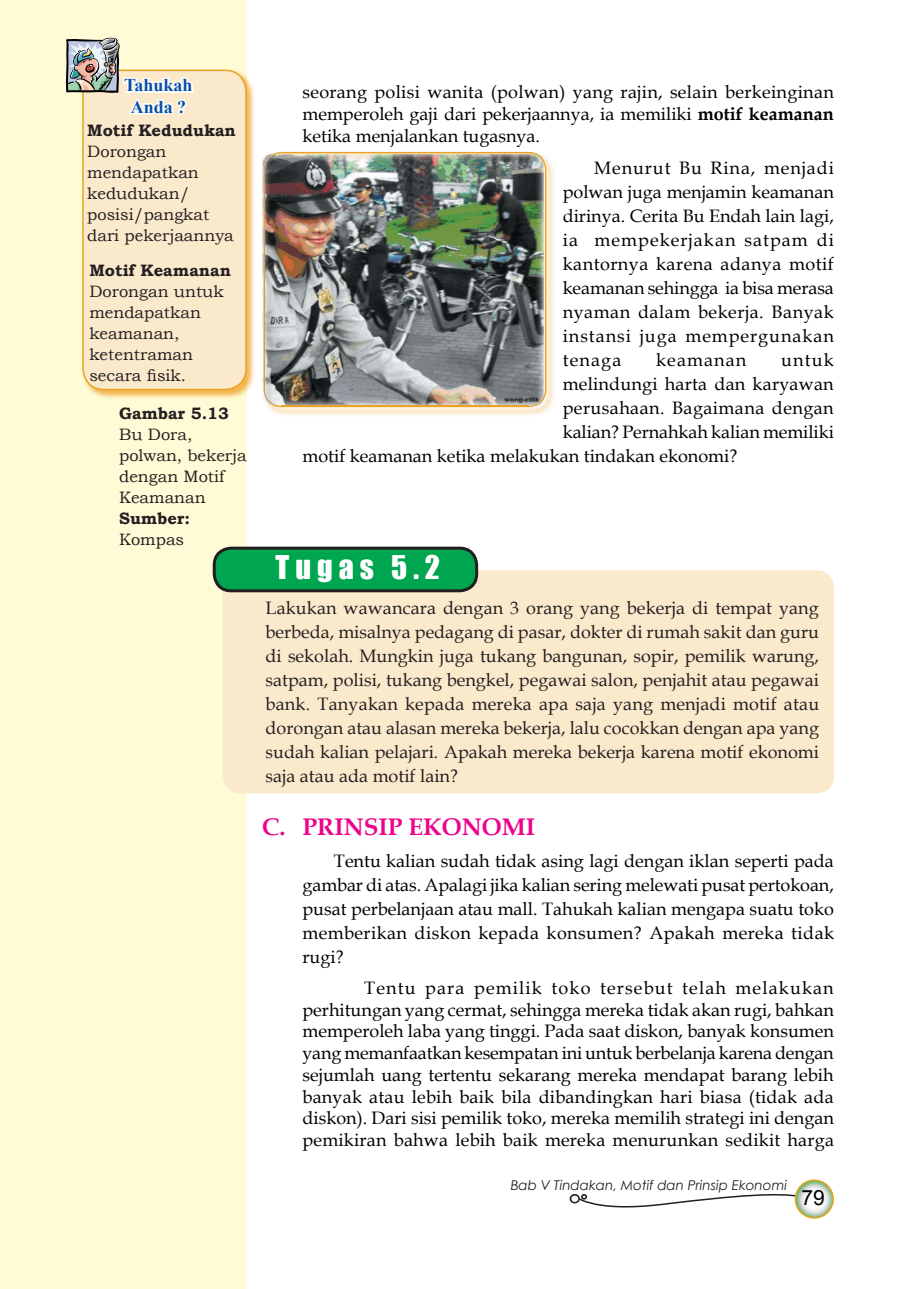
<style>
.page{position:relative;width:919px;height:1289px;background:#fff}
.page>*{position:absolute;margin:0;border:0;box-sizing:border-box;transform-origin:0 0}
.t1{font:30px "Impact";letter-spacing:.2em;color:#fff}
.t2{font:700 24px "Book Antiqua";color:#ed028c}
.t3{font:21px "Arial";color:#000}
.t4{font:18px/24px "Book Antiqua";letter-spacing:.01em;color:#000;text-align:justify}
.t5{font:18px/24px "Book Antiqua";color:#231f20;text-align:justify}
.t6{font:700 18px/21.6px "Times New Roman";color:#094fa3;text-align:center}
.t7{font:18px "Book Antiqua";letter-spacing:.06em;color:#000}
.t8{font:16.5px/21px "Bookman Old Style";color:#231f20}
.t9{font:700 16.5px "Bookman Old Style";color:#231f20}
.t10{font:italic 13.5px "Century Gothic";color:#231f20}
.s1{font-weight:700}
</style>
<div class="page">
<div style="left:569px;top:1193px;width:10px;height:10px;border:2px solid #231f20;border-radius:50%"></div>
<svg style="left:572px;top:1179px;width:262px;height:40px"></svg>
<div style="left:0;top:0;width:247px;height:1288px;background:#fffbd6"></div>
<img style="left:267px;top:364px;width:287px;height:51px">
<img style="left:508px;top:151px;width:46px;height:213px">
<img style="left:262px;top:154px;width:11px;height:252px">
<svg style="left:273px;top:152px;width:8px;height:255px;background:#807b78"></svg>
<img style="left:281px;top:152px;width:265px;height:255px">
<img style="left:528px;top:395px;width:16px;height:11px">
<hr style="left:281px;top:406px;width:247px;height:1px;background:#eca220">
<img style="left:281px;top:405px;width:247px;height:1px">
<div style="left:223px;top:570px;width:610px;height:223px;background:#fbe9cc;border-radius:17px"></div>
<div style="left:214px;top:548px;width:262px;height:43px;background:#00a54f;border-radius:17px"></div>
<div style="left:213px;top:546px;width:265px;height:46px;border:3px solid #231f20;border-radius:17px"></div>
<img style="left:81px;top:68px;width:174px;height:332px">
<div style="left:83px;top:70px;width:163px;height:319px;background:#fbe9cc;border-radius:21px"></div>
<div style="left:82px;top:70px;width:165px;height:320px;border:2px solid #eca220;border-radius:21px"></div>
<svg style="left:66px;top:38px;width:129px;height:79px"></svg>
<p class="t6" style="left:124px;top:74px;width:70px">Tahukah<br>Anda ?</p>
<p class="t9" style="left:87px;top:118px;width:150px">Motif Kedudukan</p>
<p class="t8" style="left:87px;top:141px;width:148px">Dorongan mendapatkan kedudukan/ posisi/pangkat dari pekerjaannya</p>
<p class="t9" style="left:89px;top:258px;width:143px">Motif Keamanan</p>
<p class="t8" style="left:89px;top:281px;width:136px">Dorongan untuk mendapatkan keamanan, ketentraman secara fisik.</p>
<p class="t9" style="left:119px;top:401px;width:111px">Gambar 5.13</p>
<p class="t8" style="left:119px;top:424px;width:129px">Bu Dora, polwan, bekerja dengan Motif<br>Keamanan</p>
<p class="t9" style="left:119px;top:506px;width:72px">Sumber:</p>
<p class="t8" style="left:119px;top:529px;width:67px">Kompas</p>
<p class="t4" style="left:302px;top:81px;width:533px;line-height:21.8px">seorang polisi wanita (polwan) yang rajin, selain berkeinginan memperoleh gaji dari pekerjaannya, ia memiliki <span class="s1">motif keamanan </span>ketika menjalankan tugasnya.</p>
<p class="t4" style="left:562px;top:156px;width:273px;text-indent:31px">Menurut Bu Rina, menjadi polwan juga menjamin keamanan dirinya. Cerita Bu Endah lain lagi, ia mempekerjakan satpam di kantornya karena adanya motif keamanan sehingga ia bisa merasa nyaman dalam bekerja. Banyak instansi juga mempergunakan tenaga</p>
<p class="t7" style="left:656px;top:347px;width:92px">keamanan</p>
<p class="t4" style="left:781px;top:348px;width:54px">untuk</p>
<p class="t4" style="left:562px;top:372px;width:272px">melindungi harta dan karyawan</p>
<p class="t4" style="left:562px;top:396px;width:272px">perusahaan. Bagaimana dengan</p>
<p class="t4" style="left:562px;top:420px;width:273px">kalian? Pernahkah kalian memiliki</p>
<p class="t4" style="left:302px;top:444px;width:436px">motif keamanan ketika melakukan tindakan ekonomi?</p>
<h1 class="t1" style="left:275px;top:544px;width:166px">Tugas 5.2</h1>
<p class="t5" style="left:265px;top:595px;width:555px">Lakukan wawancara dengan 3 orang yang bekerja di tempat yang berbeda, misalnya pedagang di pasar, dokter di rumah sakit dan guru di sekolah. Mungkin juga tukang bangunan, sopir, pemilik warung, satpam, polisi, tukang bengkel, pegawai salon, penjahit atau pegawai bank. Tanyakan kepada mereka apa saja yang menjadi motif atau dorongan atau alasan mereka bekerja, lalu cocokkan dengan apa yang sudah kalian pelajari. Apakah mereka bekerja karena motif ekonomi saja atau ada motif lain?</p>
<h2 class="t2" style="left:262px;top:810px;width:275px">C. PRINSIP EKONOMI</h2>
<p class="t4" style="left:302px;top:848px;width:533px;text-indent:31px">Tentu kalian sudah tidak asing lagi dengan iklan seperti pada gambar di atas. Apalagi jika kalian sering melewati pusat pertokoan, pusat perbelanjaan atau mall. Tahukah kalian mengapa suatu toko memberikan diskon kepada konsumen? Apakah mereka tidak rugi?</p>
<p class="t4" style="left:302px;top:976px;width:533px;line-height:21.8px;text-indent:62px">Tentu para pemilik toko tersebut telah melakukan perhitungan yang cermat, sehingga mereka tidak akan rugi, bahkan memperoleh laba yang tinggi. Pada saat diskon, banyak konsumen yang memanfaatkan kesempatan ini untuk berbelanja karena dengan sejumlah uang tertentu sekarang mereka mendapat barang lebih banyak atau lebih baik bila dibandingkan hari biasa (tidak ada diskon). Dari sisi pemilik toko, mereka memilih strategi ini dengan pemikiran bahwa lebih baik mereka menurunkan sedikit harga</p>
<p class="t10" style="left:510px;top:1175px;width:278px">Bab V Tindakan, Motif dan Prinsip Ekonomi</p>
<p class="t3" style="left:801px;top:1183px;width:25px">79</p>
</div>
